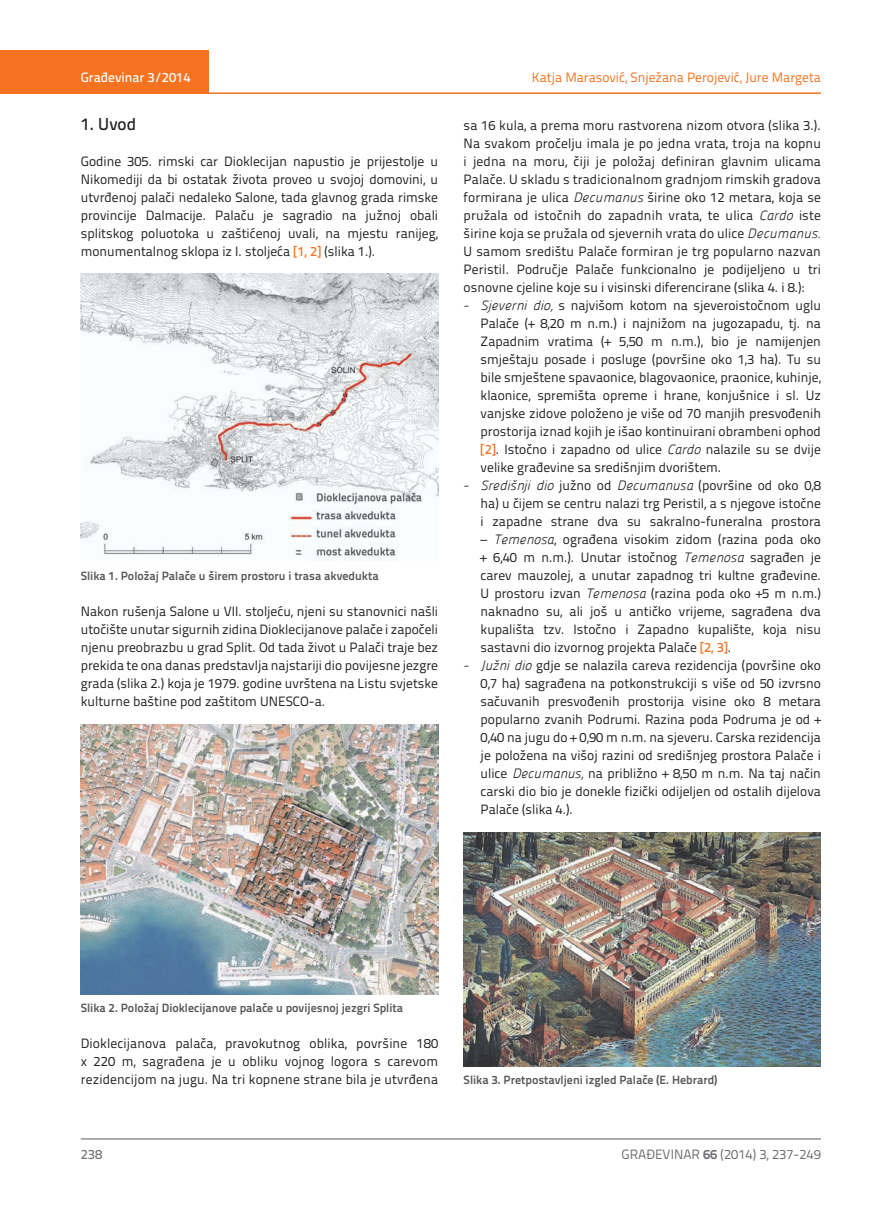
<style>
.page{position:relative;width:872px;height:1212px;background:#fff}
.page>*{position:absolute;margin:0;border:0;box-sizing:border-box;transform-origin:0 0}
.t1{font:500 17.25px "Titillium Text 22 L";color:#231f20}
.t2{font:13.5px/18px "Titillium Text 22 L";color:#231f20;text-align:justify}
.t3{font:13.5px "Titillium Text 22 L";color:#f47321}
.t4{font:13.5px "Titillium Text 22 L";color:#6c6d70}
.t5{font:500 13.5px "Titillium Text 22 L";color:#fff}
.t6{font:500 13.5px "Titillium Text 22 L";color:#787a7d}
.t7{font:700 12px "Titillium Text 22 L";color:#57585a}
.s1{font-weight:500;color:#f47321}
.s2{font-family:"Panefresco 250 wt";font-style:italic}
.s3{font-weight:300}
.s4{font-weight:700}
</style>
<div class="page">
<div style="left:0;top:50px;width:208px;height:44px;background:#f47321"></div>
<hr style="left:0;top:92px;width:821px;height:2px;background:#f47321">
<hr style="left:81px;top:1139px;width:740px;height:1px;background:#57585a">
<img style="left:81px;top:274px;width:357px;height:287px">
<img style="left:81px;top:724px;width:357px;height:270px">
<img style="left:463px;top:832px;width:358px;height:234px">
<p class="t5" style="left:81px;top:67px;width:111px">Građevinar 3/2014</p>
<p class="t1" style="left:81px;top:110px;width:57px">1. Uvod</p>
<p class="t2" style="left:81px;top:151px;width:359px">Godine 305. rimski car Dioklecijan napustio je prijestolje u Nikomediji da bi ostatak života proveo u svojoj domovini, u utvrđenoj palači nedaleko Salone, tada glavnog grada rimske provincije Dalmacije. Palaču je sagradio na južnoj obali splitskog poluotoka u zaštićenoj uvali, na mjestu ranijeg, monumentalnog sklopa iz I. stoljeća <span class="s1">[1, 2]</span> (slika 1.).</p>
<p class="t7" style="left:81px;top:566px;width:299px">Slika 1. Položaj Palače u širem prostoru i trasa akvedukta</p>
<p class="t2" style="left:81px;top:601px;width:359px">Nakon rušenja Salone u VII. stoljeću, njeni su stanovnici našli utočište unutar sigurnih zidina Dioklecijanove palače i započeli njenu preobrazbu u grad Split. Od tada život u Palači traje bez prekida te ona danas predstavlja najstariji dio povijesne jezgre grada (slika 2.) koja je 1979. godine uvrštena na Listu svjetske kulturne baštine pod zaštitom UNESCO-a.</p>
<p class="t3" style="left:532px;top:68px;width:291px">Katja Marasović, Snježana Perojević, Jure Margeta</p>
<p class="t2" style="left:463px;top:115px;width:359px">sa 16 kula, a prema moru rastvorena nizom otvora (slika 3.).<br>Na svakom pročelju imala je po jedna vrata, troja na kopnu i jedna na moru, čiji je položaj definiran glavnim ulicama Palače. U skladu s tradicionalnom gradnjom rimskih gradova formirana je ulica <span class="s2">Decumanus</span> širine oko 12 metara, koja se pružala od istočnih do zapadnih vrata, te ulica <span class="s2">Cardo</span> iste širine koja se pružala od sjevernih vrata do ulice <span class="s2">Decumanus.<br></span>U samom središtu Palače formiran je trg popularno nazvan Peristil. Područje Palače funkcionalno je podijeljeno u tri osnovne cjeline koje su i visinski diferencirane (slika 4. i 8.):</p>
<p class="t2" style="left:480px;top:295px;width:342px;text-indent:-17px"><span class="s3">-</span> <span class="s2">Sjeverni dio,</span> s najvišom kotom na sjeveroistočnom uglu Palače (+ 8,20 m n.m.) i najnižom na jugozapadu, tj. na Zapadnim vratima (+ 5,50 m n.m.), bio je namijenjen smještaju posade i posluge (površine oko 1,3 ha). Tu su bile smještene spavaonice, blagovaonice, praonice, kuhinje, klaonice, spremišta opreme i hrane, konjušnice i sl. Uz vanjske zidove položeno je više od 70 manjih presvođenih prostorija iznad kojih je išao kontinuirani obrambeni ophod <span class="s1">[2]</span>. Istočno i zapadno od ulice <span class="s2">Cardo</span> nalazile su se dvije velike građevine sa središnjim dvorištem.</p>
<p class="t2" style="left:480px;top:475px;width:342px;text-indent:-17px"><span class="s3">-</span> <span class="s2">Središnji dio</span> južno od <span class="s2">Decumanusa</span> (površine od oko 0,8 ha) u čijem se centru nalazi trg Peristil, a s njegove istočne i zapadne strane dva su sakralno-funeralna prostora</p>
<p class="t2" style="left:480px;top:529px;width:342px">– <span class="s2">Temenosa</span>, ograđena visokim zidom (razina poda oko + 6,40 m n.m.). Unutar istočnog <span class="s2">Temenosa</span> sagrađen je carev mauzolej, a unutar zapadnog tri kultne građevine.<br>U prostoru izvan <span class="s2">Temenosa</span> (razina poda oko +5 m n.m.) naknadno su, ali još u antičko vrijeme, sagrađena dva kupališta tzv. Istočno i Zapadno kupalište, koja nisu sastavni dio izvornog projekta Palače <span class="s1">[2, 3]</span>.</p>
<p class="t2" style="left:480px;top:655px;width:342px;text-indent:-17px"><span class="s3">-</span> <span class="s2">Južni dio</span> gdje se nalazila careva rezidencija (površine oko 0,7 ha) sagrađena na potkonstrukciji s više od 50 izvrsno sačuvanih presvođenih prostorija visine oko 8 metara popularno zvanih Podrumi. Razina poda Podruma je od + 0,40 na jugu do + 0,90 m n.m. na sjeveru. Carska rezidencija je položena na višoj razini od središnjeg prostora Palače i ulice <span class="s2">Decumanus,</span> na približno + 8,50 m n.m. Na taj način carski dio bio je donekle fizički odijeljen od ostalih dijelova Palače (slika 4.).</p>
<p class="t7" style="left:81px;top:999px;width:324px">Slika 2. Položaj Dioklecijanove palače u povijesnoj jezgri Splita</p>
<p class="t2" style="left:81px;top:1034px;width:359px">Dioklecijanova palača, pravokutnog oblika, površine 180 x 220 m, sagrađena je u obliku vojnog logora s carevom rezidencijom na jugu. Na tri kopnene strane bila je utvrđena</p>
<p class="t7" style="left:463px;top:1071px;width:255px">Slika 3. Pretpostavljeni izgled Palače (E. Hebrard)</p>
<p class="t6" style="left:81px;top:1144px;width:23px">238</p>
<p class="t4" style="left:621px;top:1144px;width:201px">GRAĐEVINAR <span class="s4">66</span> (2014) 3, 237-249</p>
</div>
